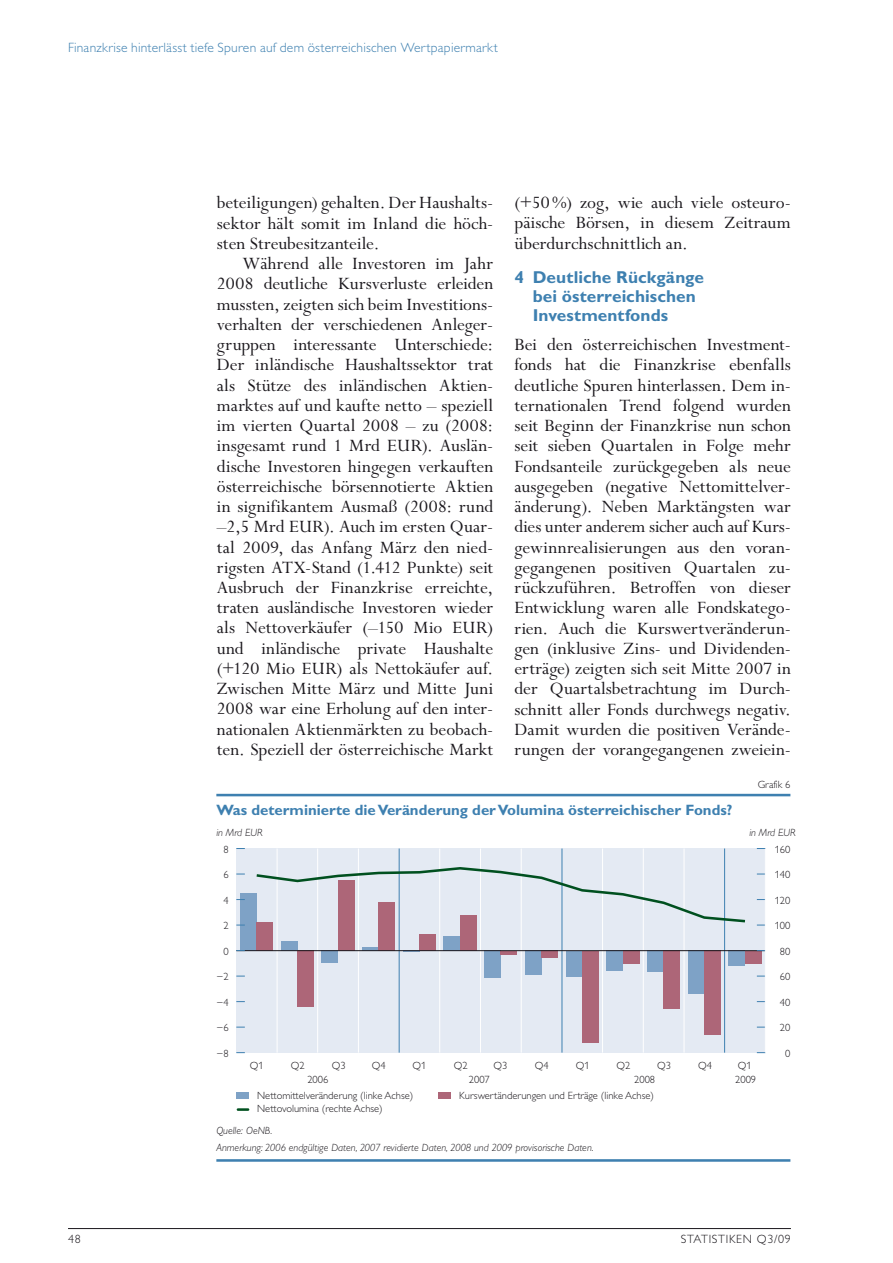
<style>
.page{position:relative;width:893px;height:1263px;background:#fff}
.page>*{position:absolute;margin:0;border:0;box-sizing:border-box;transform-origin:0 0}
.t1{font:19.5px/20.2px "Perpetua";color:#1a171c;text-align:justify}
.t2{font:700 17.25px/18.8px "Gill Alternate One";letter-spacing:.005em;color:#3e80b0}
.t3{font:700 15px "Gill Alternate One";color:#3e80b0}
.t4{font:300 13.5px "Gill Alternate One";letter-spacing:.015em;color:#3e80b0}
.t5{font:300 12px "Gill Alternate One";letter-spacing:.06em;color:#1a171c}
.t6{font:300 10.5px "Gill Alternate One";color:#1a171c}
.t7{font:italic 300 10.5px "Gill Alternate One";color:#1a171c}
</style>
<div class="page">
<hr style="left:68px;top:1228px;width:723px;height:1px;background:#1a171c">
<hr style="left:216px;top:794px;width:574px;height:2px;background:#3e80b0">
<hr style="left:216px;top:1159px;width:574px;height:3px;background:#3e80b0">
<div style="left:236px;top:1092px;width:13px;height:7px;background:#7ea2c6"></div>
<div style="left:438px;top:1092px;width:13px;height:7px;background:#ad6678"></div>
<svg style="left:238px;top:1108px;width:10px;height:3px"></svg>
<div style="left:236px;top:848px;width:529px;height:205px;background:#e4eaf3"></div>
<hr style="left:277px;top:848px;width:1px;height:205px;background:#fff">
<hr style="left:317px;top:848px;width:1px;height:205px;background:#fff">
<hr style="left:358px;top:848px;width:1px;height:205px;background:#fff">
<hr style="left:399px;top:848px;width:1px;height:205px;background:#3e80b0">
<hr style="left:439px;top:848px;width:1px;height:205px;background:#fff">
<hr style="left:480px;top:848px;width:1px;height:205px;background:#fff">
<hr style="left:521px;top:848px;width:1px;height:205px;background:#fff">
<hr style="left:562px;top:848px;width:1px;height:205px;background:#3e80b0">
<hr style="left:602px;top:848px;width:1px;height:205px;background:#fff">
<hr style="left:643px;top:848px;width:1px;height:205px;background:#fff">
<hr style="left:684px;top:848px;width:1px;height:205px;background:#fff">
<hr style="left:724px;top:848px;width:1px;height:205px;background:#3e80b0">
<div style="left:240px;top:893px;width:17px;height:58px;background:#7ea2c6"></div>
<div style="left:281px;top:941px;width:16px;height:10px;background:#7ea2c6"></div>
<div style="left:322px;top:951px;width:16px;height:12px;background:#7ea2c6"></div>
<hr style="left:362px;top:947px;width:17px;height:4px;background:#7ea2c6">
<svg style="left:403px;top:951px;width:16px;height:1px"></svg>
<div style="left:444px;top:936px;width:16px;height:15px;background:#7ea2c6"></div>
<div style="left:484px;top:951px;width:17px;height:27px;background:#7ea2c6"></div>
<div style="left:525px;top:951px;width:17px;height:24px;background:#7ea2c6"></div>
<div style="left:566px;top:951px;width:16px;height:25px;background:#7ea2c6"></div>
<div style="left:606px;top:951px;width:17px;height:20px;background:#7ea2c6"></div>
<div style="left:647px;top:951px;width:17px;height:21px;background:#7ea2c6"></div>
<div style="left:688px;top:951px;width:16px;height:43px;background:#7ea2c6"></div>
<div style="left:729px;top:951px;width:16px;height:15px;background:#7ea2c6"></div>
<div style="left:257px;top:922px;width:16px;height:29px;background:#ad6678"></div>
<div style="left:297px;top:951px;width:16px;height:56px;background:#ad6678"></div>
<div style="left:338px;top:880px;width:16px;height:71px;background:#ad6678"></div>
<div style="left:379px;top:902px;width:16px;height:49px;background:#ad6678"></div>
<div style="left:419px;top:934px;width:17px;height:17px;background:#ad6678"></div>
<div style="left:460px;top:915px;width:16px;height:36px;background:#ad6678"></div>
<hr style="left:501px;top:951px;width:16px;height:3px;background:#ad6678">
<div style="left:542px;top:951px;width:16px;height:7px;background:#ad6678"></div>
<div style="left:582px;top:951px;width:16px;height:91px;background:#ad6678"></div>
<div style="left:623px;top:951px;width:16px;height:13px;background:#ad6678"></div>
<div style="left:664px;top:951px;width:16px;height:58px;background:#ad6678"></div>
<div style="left:704px;top:951px;width:16px;height:84px;background:#ad6678"></div>
<div style="left:745px;top:951px;width:16px;height:12px;background:#ad6678"></div>
<hr style="left:236px;top:950px;width:529px;height:1px;background:#1a171c">
<svg style="left:256px;top:866px;width:490px;height:58px"></svg>
<p class="t4" style="left:68px;top:40px;width:431px">Finanzkrise hinterlässt tiefe Spuren auf dem österreichischen Wertpapiermarkt</p>
<p class="t1" style="left:217px;top:193px;width:278px">beteiligungen) gehalten. Der Haushalts&shy;sektor hält somit im Inland die höch&shy;sten Streubesitzanteile.</p>
<p class="t1" style="left:217px;top:254px;width:278px;text-indent:26px">Während alle Investoren im Jahr 2008 deutliche Kursverluste erleiden mussten, zeigten sich beim Investitions&shy;verhalten der verschiedenen Anleger&shy;gruppen interessante Unterschiede:<br>Der inländische Haushaltssektor trat als Stütze des inländischen Aktien&shy;marktes auf und kaufte netto – speziell im vierten Quartal 2008 – zu (2008: insgesamt rund 1 Mrd EUR). Auslän&shy;dische Investoren hingegen verkauften österreichische börsennotierte Aktien in signifikantem Ausmaß (2008: rund –2,5 Mrd EUR). Auch im ersten Quar&shy;tal 2009, das Anfang März den nied&shy;rigsten ATX-Stand (1.412 Punkte) seit Ausbruch der Finanzkrise erreichte, traten ausländische Investoren wieder als Nettoverkäufer (–150 Mio EUR) und inländische private Haushalte (+120 Mio EUR) als Nettokäufer auf.<br>Zwischen Mitte März und Mitte Juni 2008 war eine Erholung auf den inter&shy;nationalen Aktienmärkten zu beobach&shy;ten. Speziell der österreichische Markt</p>
<p class="t1" style="left:514px;top:193px;width:278px">(+50%) zog, wie auch viele osteuro&shy;päische Börsen, in diesem Zeitraum überdurchschnittlich an.</p>
<p class="t2" style="left:533px;top:268px;width:173px;text-indent:-18px">4 Deutliche Rückgänge bei österreichischen<br>Investmentfonds</p>
<p class="t1" style="left:514px;top:335px;width:278px;text-align:left">Bei den österreichischen Investment&shy;fonds hat die Finanzkrise ebenfalls deutliche Spuren hinterlassen. Dem in&shy;ternationalen Trend folgend wurden seit Beginn der Finanzkrise nun schon seit sieben Quartalen in Folge mehr Fondsanteile zurückgegeben als neue ausgegeben (negative Nettomittelver&shy;änderung). Neben Marktängsten war dies unter anderem sicher auch auf Kurs&shy;gewinnrealisierungen aus den voran&shy;gegangenen positiven Quartalen zu&shy;rückzuführen. Betroffen von dieser Entwicklung waren alle Fondskatego&shy;rien. Auch die Kurswertveränderun-- gen (inklusive Zins- und Dividenden&shy;erträge) zeigten sich seit Mitte 2007 in der Quartalsbetrachtung im Durch&shy;schnitt aller Fonds durchwegs negativ.<br>Damit wurden die positiven Verände&shy;rungen der vorangegangenen zweiein-</p>
<p class="t6" style="left:758px;top:778px;width:34px">Grafik 6</p>
<p class="t3" style="left:216px;top:801px;width:518px">Was determinierte die Veränderung der Volumina österreichischer Fonds?</p>
<p class="t7" style="left:216px;top:826px;width:48px">in Mrd EUR</p>
<p class="t6" style="left:223px;top:843px;width:7px">8</p>
<p class="t6" style="left:223px;top:869px;width:7px">6</p>
<p class="t6" style="left:223px;top:894px;width:7px">4</p>
<p class="t6" style="left:223px;top:920px;width:7px">2</p>
<p class="t6" style="left:223px;top:945px;width:7px">0</p>
<p class="t6" style="left:216px;top:971px;width:14px">–2</p>
<p class="t6" style="left:216px;top:996px;width:14px">–4</p>
<p class="t6" style="left:216px;top:1022px;width:14px">–6</p>
<p class="t6" style="left:216px;top:1047px;width:14px">–8</p>
<p class="t7" style="left:749px;top:826px;width:48px">in Mrd EUR</p>
<p class="t6" style="left:775px;top:843px;width:17px">160</p>
<p class="t6" style="left:775px;top:869px;width:17px">140</p>
<p class="t6" style="left:775px;top:894px;width:17px">120</p>
<p class="t6" style="left:775px;top:920px;width:17px">100</p>
<p class="t6" style="left:780px;top:945px;width:12px">80</p>
<p class="t6" style="left:780px;top:971px;width:12px">60</p>
<p class="t6" style="left:780px;top:996px;width:12px">40</p>
<p class="t6" style="left:780px;top:1022px;width:12px">20</p>
<p class="t6" style="left:785px;top:1047px;width:7px">0</p>
<p class="t6" style="left:250px;top:1060px;width:15px">Q1</p>
<p class="t6" style="left:291px;top:1060px;width:15px">Q2</p>
<p class="t6" style="left:332px;top:1060px;width:15px">Q3</p>
<p class="t6" style="left:372px;top:1060px;width:15px">Q4</p>
<p class="t6" style="left:412px;top:1060px;width:15px">Q1</p>
<p class="t6" style="left:454px;top:1060px;width:15px">Q2</p>
<p class="t6" style="left:494px;top:1060px;width:15px">Q3</p>
<p class="t6" style="left:535px;top:1060px;width:15px">Q4</p>
<p class="t6" style="left:576px;top:1060px;width:15px">Q1</p>
<p class="t6" style="left:616px;top:1060px;width:15px">Q2</p>
<p class="t6" style="left:657px;top:1060px;width:15px">Q3</p>
<p class="t6" style="left:698px;top:1060px;width:15px">Q4</p>
<p class="t6" style="left:738px;top:1060px;width:15px">Q1</p>
<p class="t6" style="left:307px;top:1073px;width:22px">2006</p>
<p class="t6" style="left:469px;top:1073px;width:22px">2007</p>
<p class="t6" style="left:634px;top:1073px;width:22px">2008</p>
<p class="t6" style="left:735px;top:1073px;width:22px">2009</p>
<p class="t6" style="left:257px;top:1090px;width:158px">Nettomittelveränderung (linke Achse)</p>
<p class="t7" style="left:216px;top:1124px;width:58px">Quelle: OeNB.</p>
<p class="t6" style="left:257px;top:1103px;width:127px">Nettovolumina (rechte Achse)</p>
<p class="t6" style="left:459px;top:1090px;width:196px">Kurswertänderungen und Erträge (linke Achse)</p>
<p class="t7" style="left:216px;top:1141px;width:379px">Anmerkung: 2006 endgültige Daten, 2007 revidierte Daten, 2008 und 2009 provisorische Daten.</p>
<p class="t5" style="left:68px;top:1232px;width:14px">48</p>
<p class="t5" style="left:681px;top:1232px;width:14px">Statistiken</p>
<p class="t5" style="left:757px;top:1232px;width:36px">Q3/09</p>
</div>
